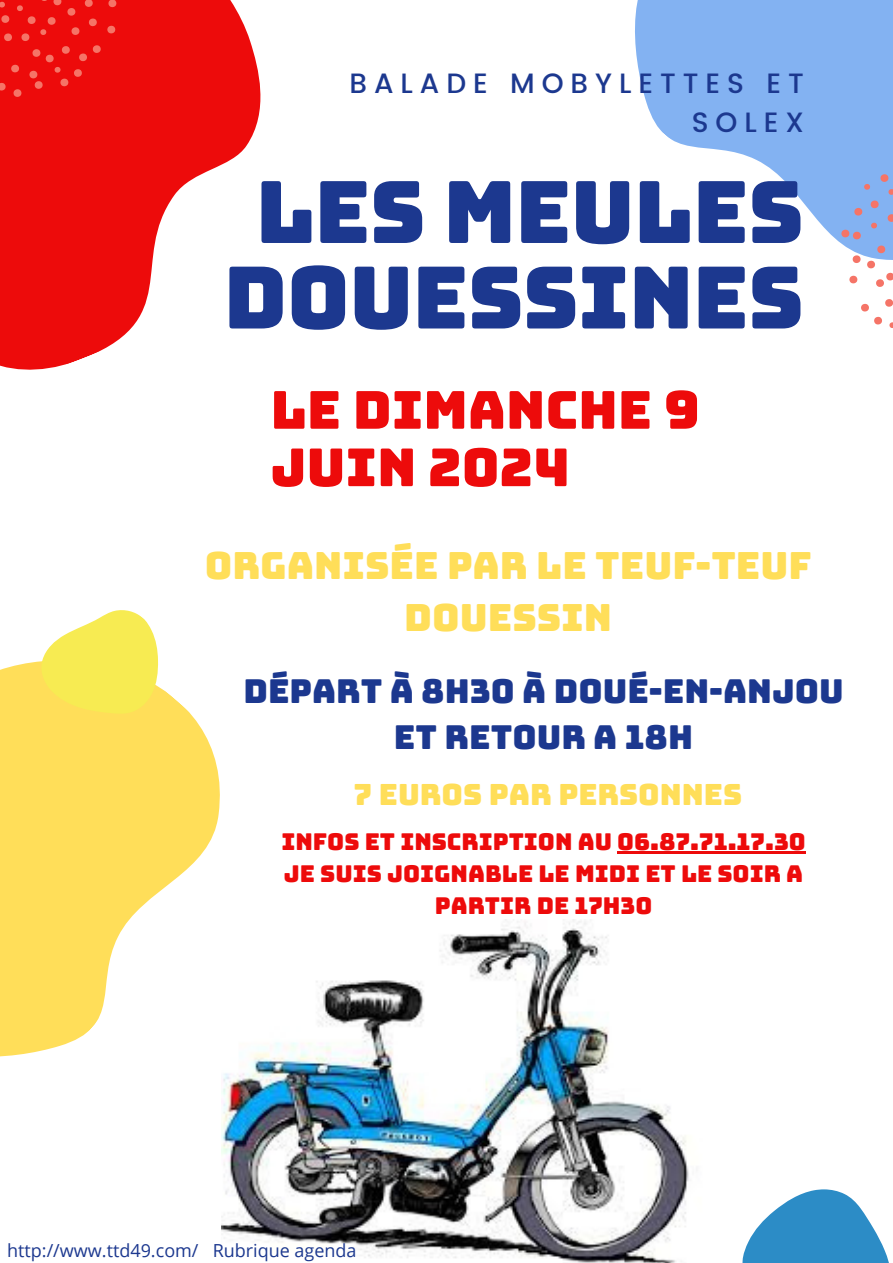
<style>
.page{position:relative;width:893px;height:1263px;background:#fff}
.page>*{position:absolute;margin:0;border:0;box-sizing:border-box;transform-origin:0 0}
.t1{font:85.88px/85.5px "Bungee";letter-spacing:-.01em;color:#1c388f;text-align:center}
.t2{font:52.28px/57.4px "Bungee";color:#ed0b0b}
.t3{font:37.5px/52.3px "Bungee";color:#ffde59;text-align:center}
.t4{font:33px/46.1px "Bungee";color:#1c388f;text-align:center}
.t5{font:29.25px "Bungee";color:#ffde59}
.t6{font:500 27.9px/38.8px "Poppins";letter-spacing:.25em;color:#1c388f;text-align:right}
.t7{font:23.25px/32.1px "Bungee";color:#ed0b0b;text-align:center}
.t8{font:18px "Open Sans";color:#1c388f}
</style>
<div class="page">
<svg style="left:0;top:0;width:261px;height:370px;fill:#ed0b0b"></svg>
<svg style="left:635px;top:0;width:258px;height:243px;fill:#83b2f2"></svg>
<svg style="left:0;top:663px;width:222px;height:440px;fill:#ffde59"></svg>
<svg style="left:742px;top:1189px;width:147px;height:74px"></svg>
<svg style="left:28px;top:610px;width:158px;height:132px"></svg>
<svg style="left:108px;top:0;width:8px;height:9px"></svg>
<svg style="left:107px;top:24px;width:9px;height:11px"></svg>
<svg style="left:0;top:0;width:101px;height:97px;background:#ed1715"></svg>
<svg style="left:841px;top:172px;width:52px;height:115px"></svg>
<svg style="left:861px;top:299px;width:32px;height:29px"></svg>
<img style="left:222px;top:919px;width:467px;height:344px">
<hr style="left:617px;top:852px;width:188px;height:2px;background:#ed0b0b">
<p class="t6" style="left:349px;top:64px;width:456px">BALADE MOBYLETTES ET<br>SOLEX</p>
<p class="t1" style="left:223px;top:169px;width:582px">LES MEULES<br>DOUESSINES</p>
<h5 class="t2" style="left:270px;top:381px;width:431px">LE DIMANCHE 9<br>JUIN 2024</h5>
<h1 class="t3" style="left:205px;top:539px;width:608px">ORGANISÉE PAR LE TEUF-TEUF<br>DOUESSIN</h1>
<p class="t4" style="left:243px;top:668px;width:602px">DÉPART À 8H30 À DOUÉ-EN-ANJOU<br>ET RETOUR A 18H</p>
<h2 class="t5" style="left:354px;top:780px;width:389px">7 EUROS PAR PERSONNES</h2>
<h3 class="t7" style="left:281px;top:825px;width:526px">INFOS ET INSCRIPTION AU 06.87.71.17.30<br>JE SUIS JOIGNABLE LE MIDI ET LE SOIR A<br>PARTIR DE 17H30</h3>
<p class="t8" style="left:7px;top:1238px;width:351px">http://www.ttd49.com/ Rubrique agenda</p>
</div>
